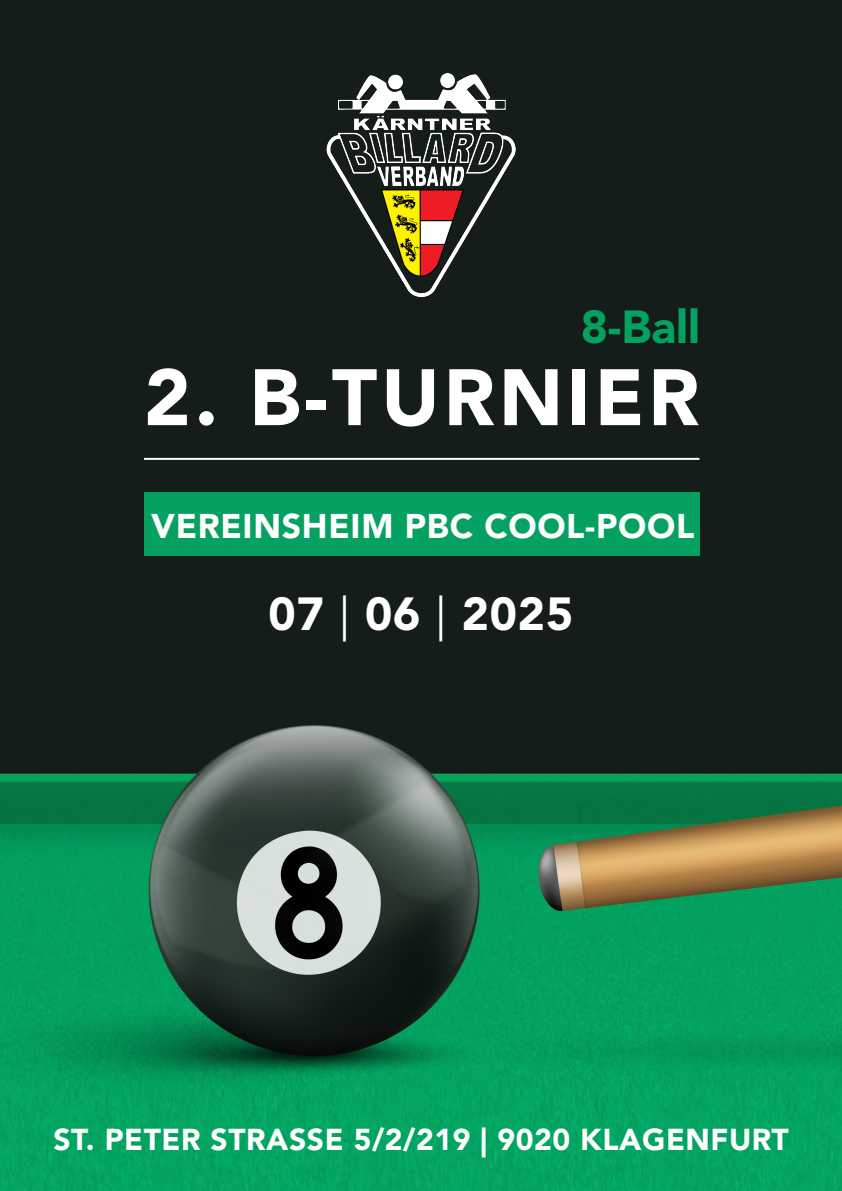
<style>
.page{position:relative;width:842px;height:1191px;background:#fff}
.page>*{position:absolute;margin:0;border:0;box-sizing:border-box;transform-origin:0 0}
.t1{font:900 79px "Avenir LT Pro";letter-spacing:.05em;color:#fff}
.t2{font:900 46px "Avenir LT Pro";letter-spacing:.02em;color:#fff}
.t3{font:900 46px "Avenir LT Pro";color:#05a160}
.t4{font:900 34px "Avenir LT Pro";letter-spacing:.02em;color:#fff}
.t5{font:900 30px "Avenir LT Pro";letter-spacing:.02em;color:#fff}
.s1{font-weight:400}
</style>
<div class="page">
<div style="left:0;top:0;width:842px;height:640px;background:#141d1a"></div>
<hr style="left:144px;top:458px;width:555px;height:2px;background:#fff">
<img style="left:0;top:640px;width:842px;height:551px">
<div style="left:144px;top:492px;width:555px;height:64px;background:#05a160"></div>
<img style="left:321px;top:68px;width:200px;height:234px">
<p class="t3" style="left:581px;top:299px;width:121px">8-Ball</p>
<p class="t1" style="left:144px;top:350px;width:557px">2. B-TURNIER</p>
<p class="t4" style="left:151px;top:506px;width:545px">VEREINSHEIM PBC COOL-POOL</p>
<p class="t2" style="left:269px;top:586px;width:306px">07 <span class="s1">|</span> 06 <span class="s1">|</span> 2025</p>
<p class="t5" style="left:53px;top:1121px;width:737px">ST. PETER STRASSE 5/2/219 | 9020 KLAGENFURT</p>
</div>
